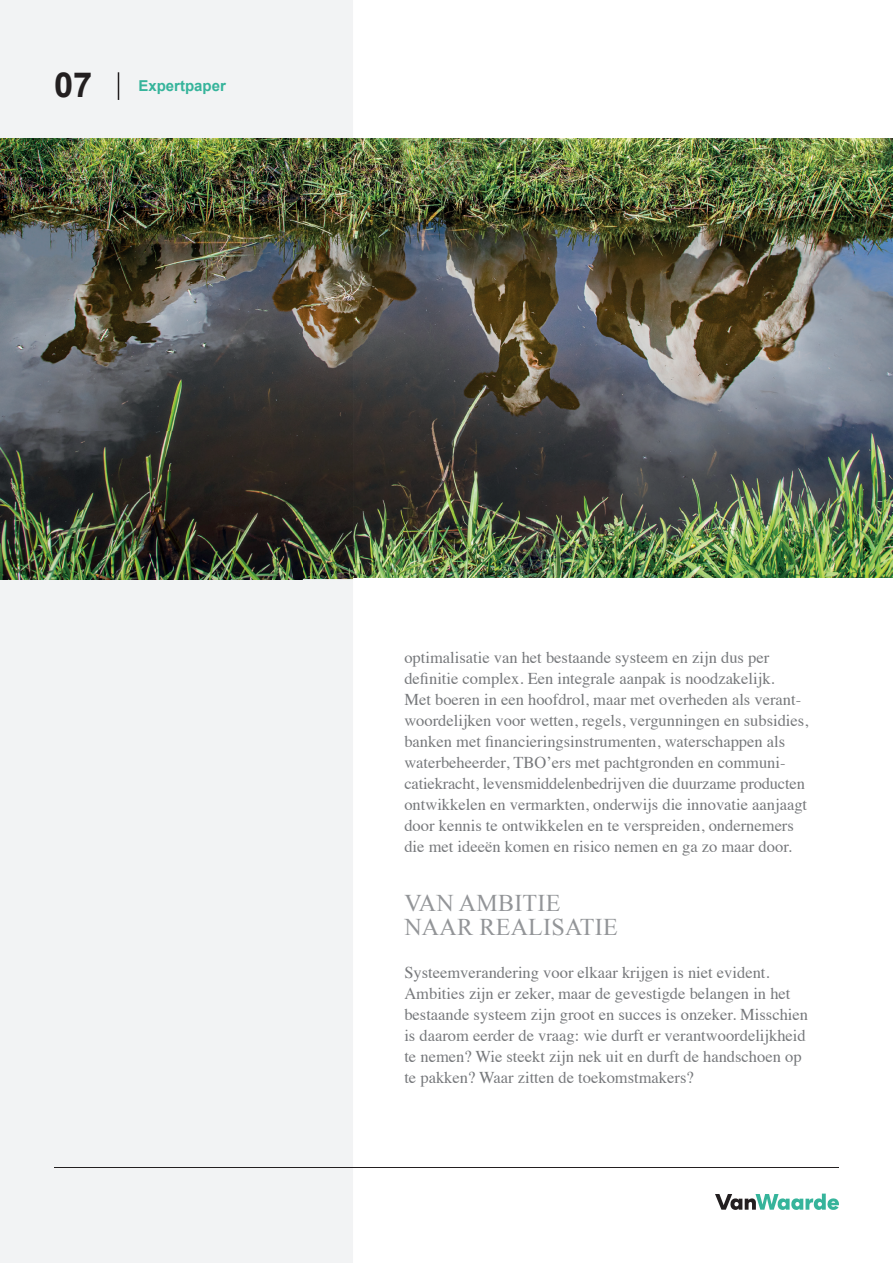
<style>
.page{position:relative;width:893px;height:1263px;background:#fff}
.page>*{position:absolute;margin:0;border:0;box-sizing:border-box;transform-origin:0 0}
.t1{font:700 34.5px "Arial";color:#231f20}
.t2{font:24px/24px "Times New Roman";letter-spacing:.01em;color:#939598}
.t3{font:16.5px/21px "Times";color:#76787b}
.t4{font:700 15px "Arial";color:#36b49b}
</style>
<div class="page">
<img style="left:353px;top:138px;width:540px;height:440px">
<hr style="left:54px;top:1167px;width:785px;height:1px;background:#231f20">
<svg style="left:715px;top:1193px;width:124px;height:17px"></svg>
<div style="left:0;top:0;width:353px;height:1263px;background:#f2f3f4"></div>
<img style="left:0;top:138px;width:353px;height:441px">
<hr style="left:54px;top:1167px;width:299px;height:1px;background:#231f20">
<svg style="left:118px;top:72px;width:1px;height:28px"></svg>
<h1 class="t1" style="left:54px;top:63px;width:40px">07</h1>
<p class="t4" style="left:138px;top:76px;width:89px">Expertpaper</p>
<p class="t3" style="left:404px;top:646px;width:405px">optimalisatie van het bestaande systeem en zijn dus per definitie complex. Een integrale aanpak is noodzakelijk.<br>Met boeren in een hoofdrol, maar met overheden als verant&shy;woordelijken voor wetten, regels, vergunningen en subsidies, banken met financieringsinstrumenten, waterschappen als waterbeheerder, TBO’ers met pachtgronden en communi&shy;catiekracht, levensmiddelenbedrijven die duurzame producten ontwikkelen en vermarkten, onderwijs die innovatie aanjaagt door kennis te ontwikkelen en te ver spreiden, ondernemers die met ideeën komen en risico nemen en ga zo maar door.</p>
<h2 class="t2" style="left:404px;top:890px;width:215px">VAN AMBITIE<br>NAAR REALISATIE</h2>
<p class="t3" style="left:404px;top:961px;width:405px">Systeemverandering voor elkaar krijgen is niet evident.<br>Ambities zijn er zeker, maar de gevestigde belangen in het bestaande systeem zijn groot en succes is onzeker. Misschien is daarom eerder de vraag: wie durft er verantwoordelijkheid te nemen? Wie steekt zijn nek uit en durft de handschoen op te pakken? Waar zitten de toekomstmakers?</p>
</div>
